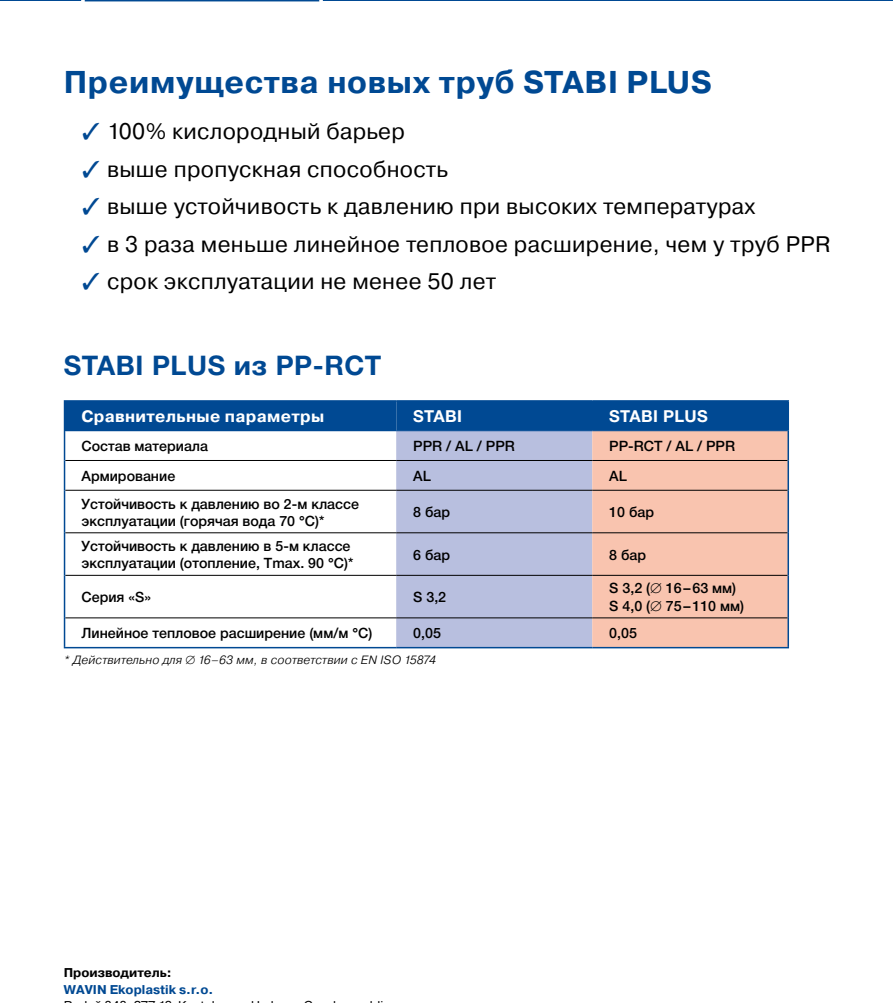
<style>
.page{position:relative;width:893px;height:1003px;background:#fff}
.page>*{position:absolute;margin:0;border:0;box-sizing:border-box;transform-origin:0 0}
.t1{font:700 31.5px "Pragmatica";letter-spacing:.02em;color:#004993}
.t2{font:700 27px "Helvetica Neue CE";letter-spacing:.02em;color:#004993}
.t3{font:22.5px "Pragmatica";letter-spacing:.015em;color:#000}
.t4{font:700 16.5px "Pragmatica";letter-spacing:.02em;color:#fff}
.t5{font:700 16.5px "Helvetica Neue CE";letter-spacing:.02em;color:#fff}
.t6{font:500 14.25px/17.1px "Helvetica Neue LTCYR";color:#000}
.t7{font:500 14.25px/18px "Helvetica Neue CE";color:#000}
.t8{font:700 12.75px "Pragmatica";color:#004993}
.t9{font:700 12.75px "Pragmatica";color:#000}
.t10{font:italic 12px "Pragmatica Light C";letter-spacing:.02em;color:#000}
.s1{color:#004993}
.s2{font-family:"Pragmatica"}
.s3{font-family:"Helvetica Neue CE"}
.s4{font-family:"Helvetica Neue LTCYR"}
</style>
<div class="page">
<hr style="left:0;top:0;width:893px;height:1px;background:#004993">
<svg style="left:81px;top:0;width:242px;height:2px"></svg>
<div style="left:65px;top:401px;width:331px;height:30px;background:#004993"></div>
<div style="left:396px;top:401px;width:391px;height:29px;background:#004993"></div>
<div style="left:396px;top:431px;width:196px;height:216px;background:#b8bfdf"></div>
<div style="left:592px;top:431px;width:195px;height:216px;background:#f9c4af"></div>
<hr style="left:65px;top:460px;width:331px;height:1px;background:#000">
<hr style="left:396px;top:460px;width:196px;height:1px;background:#000">
<hr style="left:592px;top:460px;width:195px;height:1px;background:#000">
<hr style="left:65px;top:490px;width:331px;height:1px;background:#000">
<hr style="left:396px;top:490px;width:196px;height:1px;background:#000">
<hr style="left:592px;top:490px;width:195px;height:1px;background:#000">
<hr style="left:65px;top:532px;width:331px;height:1px;background:#000">
<hr style="left:396px;top:532px;width:196px;height:1px;background:#000">
<hr style="left:592px;top:532px;width:195px;height:1px;background:#000">
<hr style="left:65px;top:575px;width:331px;height:1px;background:#000">
<hr style="left:396px;top:575px;width:196px;height:1px;background:#000">
<hr style="left:592px;top:575px;width:195px;height:1px;background:#000">
<hr style="left:396px;top:430px;width:196px;height:1px;background:#004993">
<hr style="left:592px;top:430px;width:195px;height:1px;background:#004993">
<hr style="left:64px;top:400px;width:332px;height:1px;background:#004993">
<hr style="left:64px;top:401px;width:1px;height:30px;background:#004993">
<hr style="left:396px;top:400px;width:196px;height:1px;background:#004993">
<hr style="left:592px;top:400px;width:197px;height:1px;background:#004993">
<hr style="left:787px;top:401px;width:2px;height:30px;background:#004993">
<svg style="left:64px;top:431px;width:1px;height:29px"></svg>
<hr style="left:787px;top:431px;width:2px;height:29px;background:#004993">
<hr style="left:64px;top:460px;width:1px;height:30px;background:#004993">
<hr style="left:787px;top:460px;width:2px;height:30px;background:#004993">
<hr style="left:64px;top:490px;width:1px;height:43px;background:#004993">
<hr style="left:787px;top:490px;width:2px;height:43px;background:#004993">
<hr style="left:64px;top:533px;width:1px;height:42px;background:#004993">
<hr style="left:787px;top:533px;width:2px;height:42px;background:#004993">
<hr style="left:65px;top:617px;width:331px;height:1px;background:#000">
<hr style="left:396px;top:617px;width:196px;height:1px;background:#000">
<hr style="left:592px;top:617px;width:195px;height:1px;background:#000">
<hr style="left:64px;top:575px;width:1px;height:43px;background:#004993">
<hr style="left:787px;top:575px;width:2px;height:43px;background:#004993">
<svg style="left:64px;top:618px;width:1px;height:29px"></svg>
<hr style="left:787px;top:618px;width:2px;height:29px;background:#004993">
<hr style="left:64px;top:647px;width:332px;height:1px;background:#004993">
<hr style="left:396px;top:647px;width:196px;height:1px;background:#004993">
<hr style="left:592px;top:647px;width:197px;height:1px;background:#004993">
<h1 class="t1" style="left:64px;top:62px;width:650px">Преимущества новых труб STABI PLUS</h1>
<h3 class="t3" style="left:82px;top:118px;width:324px"><span class="s1">✓</span> 100% кислородный барьер</h3>
<h3 class="t3" style="left:82px;top:155px;width:368px"><span class="s1">✓</span> выше пропускная способность</h3>
<h3 class="t3" style="left:82px;top:193px;width:675px"><span class="s1">✓</span> выше устойчивость к давлению при высоких температурах</h3>
<h3 class="t3" style="left:82px;top:230px;width:750px"><span class="s1">✓</span> в 3 раза меньше линейное тепловое расширение, чем у труб PPR</h3>
<h3 class="t3" style="left:82px;top:268px;width:416px"><span class="s1">✓</span> срок эксплуатации не менее 50 лет</h3>
<h2 class="t2" style="left:64px;top:349px;width:319px">STABI PLUS <span class="s2">из</span> PP-RCT</h2>
<p class="t4" style="left:82px;top:406px;width:244px">Сравнительные параметры</p>
<p class="t5" style="left:413px;top:406px;width:50px">STABI</p>
<p class="t5" style="left:609px;top:406px;width:77px">STABI Plus</p>
<p class="t6" style="left:82px;top:438px;width:128px">Состав материала</p>
<p class="t7" style="left:413px;top:437px;width:103px">PPR / AL / PPR</p>
<p class="t7" style="left:609px;top:437px;width:127px">PP-RCT / AL / PPR</p>
<p class="t6" style="left:82px;top:467px;width:95px">Армирование</p>
<p class="t7" style="left:413px;top:467px;width:19px">AL</p>
<p class="t7" style="left:609px;top:467px;width:19px">AL</p>
<p class="t6" style="left:82px;top:495px;width:279px">Устойчивость к давлению во 2-м классе эксплуатации (горячая вода 70 °C)*</p>
<p class="t6" style="left:413px;top:503px;width:38px"><span class="s3">8</span> бар</p>
<p class="t6" style="left:609px;top:503px;width:46px"><span class="s3">10</span> бар</p>
<p class="t6" style="left:82px;top:537px;width:273px">Устойчивость к давлению в 5-м классе эксплуатации (отопление, Tmax. 90 °C)*</p>
<p class="t6" style="left:413px;top:546px;width:38px"><span class="s3">6</span> бар</p>
<p class="t6" style="left:609px;top:546px;width:38px"><span class="s3">8</span> бар</p>
<p class="t6" style="left:82px;top:588px;width:71px">Серия «S»</p>
<p class="t7" style="left:413px;top:588px;width:35px">S 3,2</p>
<p class="t7" style="left:609px;top:579px;width:136px">S 3,2 (∅ 16–63 <span class="s4">мм</span>)<br>S 4,0 (∅ 75–110 <span class="s4">мм</span>)</p>
<p class="t6" style="left:82px;top:624px;width:292px">Линейное тепловое расширение (мм/м °C)</p>
<p class="t7" style="left:413px;top:624px;width:29px">0,05</p>
<p class="t7" style="left:609px;top:624px;width:29px">0,05</p>
<p class="t10" style="left:64px;top:653px;width:374px">* Действительно для ∅ 16–63 мм, в соответствии с EN ISO 15874</p>
<p class="t9" style="left:64px;top:964px;width:109px">Производитель:</p>
<p class="t8" style="left:64px;top:981px;width:151px">Wavi n Ekoplastik s.r.o.</p>
</div>
